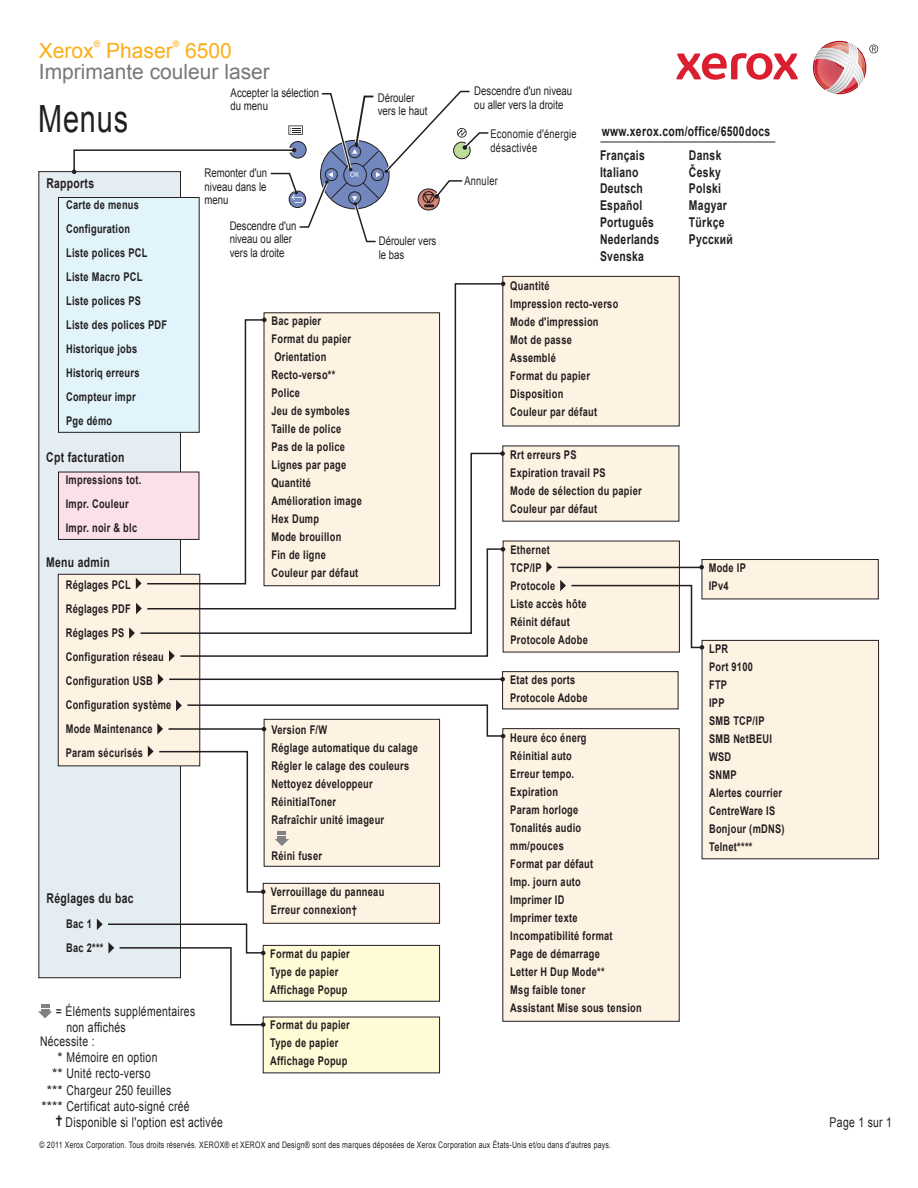
<style>
.page{position:relative;width:918px;height:1188px;background:#fff}
.page>*{position:absolute;margin:0;border:0;box-sizing:border-box;transform-origin:0 0}
.t1{font:37.5px "Arial";letter-spacing:.03em;color:#231f20;scale:.77 1}
.t2{font:21px "Arial";color:#76787b}
.t3{font:21px "Arial";color:#faaf18}
.t4{font:700 13.5px/17px "Arial";letter-spacing:.03em;color:#231f20;scale:.77 1}
.t5{font:13.5px/16.2px "Arial";letter-spacing:.03em;color:#231f20;scale:.77 1}
.t6{font:13.5px "Arial";letter-spacing:.03em;color:#231f20}
.t7{font:700 12px/18px "Arial";letter-spacing:.03em;color:#231f20;scale:.77 1}
.t8{font:12px/13.5px "Arial";color:#231f20;scale:.8 1}
.t9{font:12px/14.4px "Arial";letter-spacing:.03em;color:#231f20;scale:.77 1}
.t10{font:700 12px "Arial";letter-spacing:.03em;color:#231f20}
.t11{font:9px "Arial";letter-spacing:.03em;color:#231f20;scale:.77 1}
.t12{font:9px "Arial";color:#faaf18}
</style>
<div class="page">
<div style="left:38px;top:171px;width:143px;height:807px;background:#e4edf2"></div>
<img style="left:813px;top:60px;width:1px;height:15px">
<img style="left:832px;top:41px;width:15px;height:1px">
<svg style="left:676px;top:53px;width:122px;height:27px"></svg>
<img style="left:829px;top:42px;width:21px;height:1px">
<svg style="left:815px;top:43px;width:63px;height:51px"></svg>
<div style="left:503px;top:541px;width:177px;height:111px;background:#fef2e3"></div>
<div style="left:702px;top:559px;width:177px;height:40px;background:#fef2e3;border:1px solid #231f20"></div>
<div style="left:702px;top:640px;width:177px;height:219px;background:#fef2e3;border:1px solid #231f20"></div>
<div style="left:58px;top:197px;width:142px;height:236px;background:#e1f4fc;border:1px solid #231f20"></div>
<div style="left:58px;top:472px;width:141px;height:68px;background:#fbdfeb;border:1px solid #231f20"></div>
<div style="left:264px;top:719px;width:176px;height:148px;background:#fef2e3;border:1px solid #231f20"></div>
<div style="left:502px;top:671px;width:176px;height:38px;background:#fef2e3;border:1px solid #231f20"></div>
<svg style="left:500px;top:677px;width:5px;height:4px"></svg>
<div style="left:502px;top:728px;width:178px;height:294px;background:#fef2e3;border:1px solid #231f20"></div>
<div style="left:502px;top:276px;width:178px;height:150px;background:#fef2e3;border:1px solid #231f20"></div>
<svg style="left:502px;top:282px;width:3px;height:4px"></svg>
<div style="left:502px;top:446px;width:177px;height:76px;background:#fef2e3"></div>
<div style="left:58px;top:574px;width:142px;height:192px;background:#fef2e3;border:1px solid #231f20"></div>
<svg style="left:158px;top:674px;width:6px;height:11px"></svg>
<svg style="left:157px;top:723px;width:6px;height:12px"></svg>
<div style="left:263px;top:883px;width:177px;height:41px;background:#fef2e3;border:1px solid #231f20"></div>
<div style="left:263px;top:945px;width:177px;height:57px;background:#fffbd6;border:1px solid #231f20"></div>
<div style="left:263px;top:1017px;width:177px;height:56px;background:#fffbd6"></div>
<svg style="left:38px;top:1004px;width:14px;height:14px"></svg>
<svg style="left:97px;top:919px;width:169px;height:108px"></svg>
<hr style="left:558px;top:567px;width:144px;height:1px;background:#231f20">
<svg style="left:699px;top:565px;width:5px;height:4px"></svg>
<svg style="left:546px;top:561px;width:6px;height:12px"></svg>
<svg style="left:560px;top:580px;width:144px;height:70px"></svg>
<svg style="left:70px;top:90px;width:419px;height:155px"></svg>
<svg style="left:198px;top:282px;width:304px;height:36px"></svg>
<svg style="left:129px;top:318px;width:376px;height:344px"></svg>
<svg style="left:176px;top:700px;width:329px;height:38px"></svg>
<svg style="left:148px;top:746px;width:118px;height:148px"></svg>
<hr style="left:169px;top:679px;width:334px;height:1px;background:#231f20">
<hr style="left:169px;top:728px;width:95px;height:2px;background:#231f20">
<svg style="left:275px;top:832px;width:14px;height:14px"></svg>
<hr style="left:600px;top:142px;width:175px;height:1px;background:#231f20">
<h2 class="t3" style="left:39px;top:37px;width:56px">Xerox</h2>
<p class="t12" style="left:94px;top:38px;width:8px">®</p>
<h2 class="t3" style="left:106px;top:37px;width:68px">Phaser</h2>
<p class="t12" style="left:173px;top:38px;width:8px">®</p>
<h2 class="t3" style="left:185px;top:37px;width:48px">6500</h2>
<h2 class="t2" style="left:39px;top:58px;width:233px">Imprimante couleur laser</h2>
<h1 class="t1" style="left:38px;top:94px;width:119px">Menus</h1>
<p class="t8" style="left:231px;top:86px;width:112px">Accepter la sélection du menu</p>
<p class="t8" style="left:378px;top:91px;width:64px">Dérouler vers le haut</p>
<p class="t4" style="left:46px;top:175px;width:64px">Rapports</p>
<p class="t7" style="left:66px;top:194px;width:133px;line-height:24px">Carte de menus<br>Configuration<br>Liste polices PCL<br>Liste Macro PCL<br>Liste polices PS<br>Liste des polices PDF<br>Historique jobs<br>Historiq erreurs<br>Compteur impr<br>Pge démo</p>
<p class="t4" style="left:46px;top:450px;width:103px">Cpt facturation</p>
<p class="t7" style="left:66px;top:469px;width:100px;line-height:24px">Impressions tot.<br>Impr. Couleur<br>Impr. noir &amp; blc</p>
<p class="t4" style="left:46px;top:554px;width:84px">Menu admin</p>
<p class="t7" style="left:66px;top:574px;width:139px;line-height:24px">Réglages PCL<br>Réglages PDF<br>Réglages PS<br>Configuration réseau<br>Configuration USB<br>Configuration système<br>Mode Maintenance<br>Param sécurisés</p>
<p class="t4" style="left:47px;top:890px;width:114px">Réglages du bac</p>
<p class="t8" style="left:205px;top:167px;width:80px;text-align:justify">Remonter d'un niveau dans le menu</p>
<p class="t8" style="left:230px;top:219px;width:85px">Descendre d'un niveau ou aller vers la droite</p>
<p class="t8" style="left:379px;top:234px;width:74px">Dérouler vers le bas</p>
<p class="t7" style="left:272px;top:312px;width:119px">Bac papier<br>Format du papier<br>Orientation<br>Recto-verso**<br>Police<br>Jeu de symboles<br>Taille de police<br>Pas de la police<br>Lignes par page<br>Quantité<br>Amélioration image<br>Hex Dump<br>Mode brouillon<br>Fin de ligne<br>Couleur par défaut</p>
<p class="t7" style="left:272px;top:721px;width:192px">Version F/W<br>Réglage automatique du calage<br>Régler le calage des couleurs<br>Nettoyez développeur<br>RéinitialToner<br>Rafraîchir unité imageur</p>
<p class="t7" style="left:272px;top:847px;width:67px">Réini fuser</p>
<p class="t7" style="left:271px;top:883px;width:149px">Verrouillage du panneau<br>Erreur connexion†</p>
<p class="t7" style="left:66px;top:912px;width:50px;line-height:24px">Bac 1<br>Bac 2***</p>
<p class="t5" style="left:66px;top:1003px;width:169px;text-indent:-10px">= Éléments supplémentaires non affichés</p>
<p class="t5" style="left:40px;top:1033px;width:72px">Nécessite :</p>
<p class="t6" style="left:57px;top:1049px;width:102px">* Mémoire en option</p>
<p class="t6" style="left:52px;top:1065px;width:100px">** Unité recto-verso</p>
<p class="t6" style="left:47px;top:1081px;width:126px">*** Chargeur 250 feuilles</p>
<p class="t6" style="left:42px;top:1097px;width:150px">**** Certificat auto-signé créé</p>
<p class="t10" style="left:56px;top:1112px;width:8px">†</p>
<p class="t5" style="left:66px;top:1114px;width:206px">Disponible si l'option est activée</p>
<p class="t7" style="left:270px;top:945px;width:105px">Format du papier<br>Type de papier<br>Affichage Popup</p>
<p class="t7" style="left:270px;top:1017px;width:105px">Format du papier<br>Type de papier<br>Affichage Popup</p>
<p class="t8" style="left:474px;top:84px;width:124px">Descendre d'un niveau ou aller vers la droite</p>
<p class="t9" style="left:491px;top:127px;width:113px">Economie d'énergie désactivée</p>
<p class="t9" style="left:464px;top:174px;width:45px">Annuler</p>
<p class="t4" style="left:602px;top:123px;width:220px">www.xerox.com/office/6500docs</p>
<p class="t4" style="left:600px;top:147px;width:79px">Français<br>Italiano<br>Deutsch<br>Español<br>Português<br>Nederlands<br>Svenska</p>
<p class="t4" style="left:689px;top:147px;width:58px">Dansk<br>Česky<br>Polski<br>Magyar<br>Türkçe<br>Русский</p>
<p class="t7" style="left:510px;top:277px;width:142px">Quantité<br>Impression recto-verso<br>Mode d'impression<br>Mot de passe<br>Assemblé<br>Format du papier<br>Disposition<br>Couleur par défaut</p>
<p class="t7" style="left:510px;top:446px;width:172px">Rrt erreurs PS<br>Expiration travail PS<br>Mode de sélection du papier<br>Couleur par défaut</p>
<p class="t7" style="left:510px;top:541px;width:102px">Ethernet<br>TCP/IP<br>Protocole<br>Liste accès hôte<br>Réinit défaut<br>Protocole Adobe</p>
<p class="t7" style="left:510px;top:671px;width:102px">Etat des ports<br>Protocole Adobe</p>
<p class="t7" style="left:510px;top:730px;width:172px">Heure éco énerg<br>Réinitial auto<br>Erreur tempo.<br>Expiration<br>Param horloge<br>Tonalités audio<br>mm/pouces<br>Format par défaut<br>Imp. journ auto<br>Imprimer ID<br>Imprimer texte<br>Incompatibilité format<br>Page de démarrage<br>Letter H Dup Mode**<br>Msg faible toner<br>Assistant Mise sous tension</p>
<p class="t7" style="left:709px;top:560px;width:50px">Mode IP<br>IPv4</p>
<p class="t7" style="left:709px;top:640px;width:100px">LPR<br>Port 9100<br>FTP<br>IPP<br>SMB TCP/IP<br>SMB NetBEUI<br>WSD<br>SNMP<br>Alertes courrier<br>CentreWare IS<br>Bonjour (mDNS)<br>Telnet****</p>
<p class="t11" style="left:40px;top:1138px;width:744px">© 2011 Xerox Corporation. Tous droits réservés. XEROX® et XEROX and Design® sont des marques déposées de Xerox Corporation aux États-Unis et/ou dans d'autres pays.</p>
<p class="t5" style="left:830px;top:1114px;width:83px">Page 1 sur 1</p>
</div>
